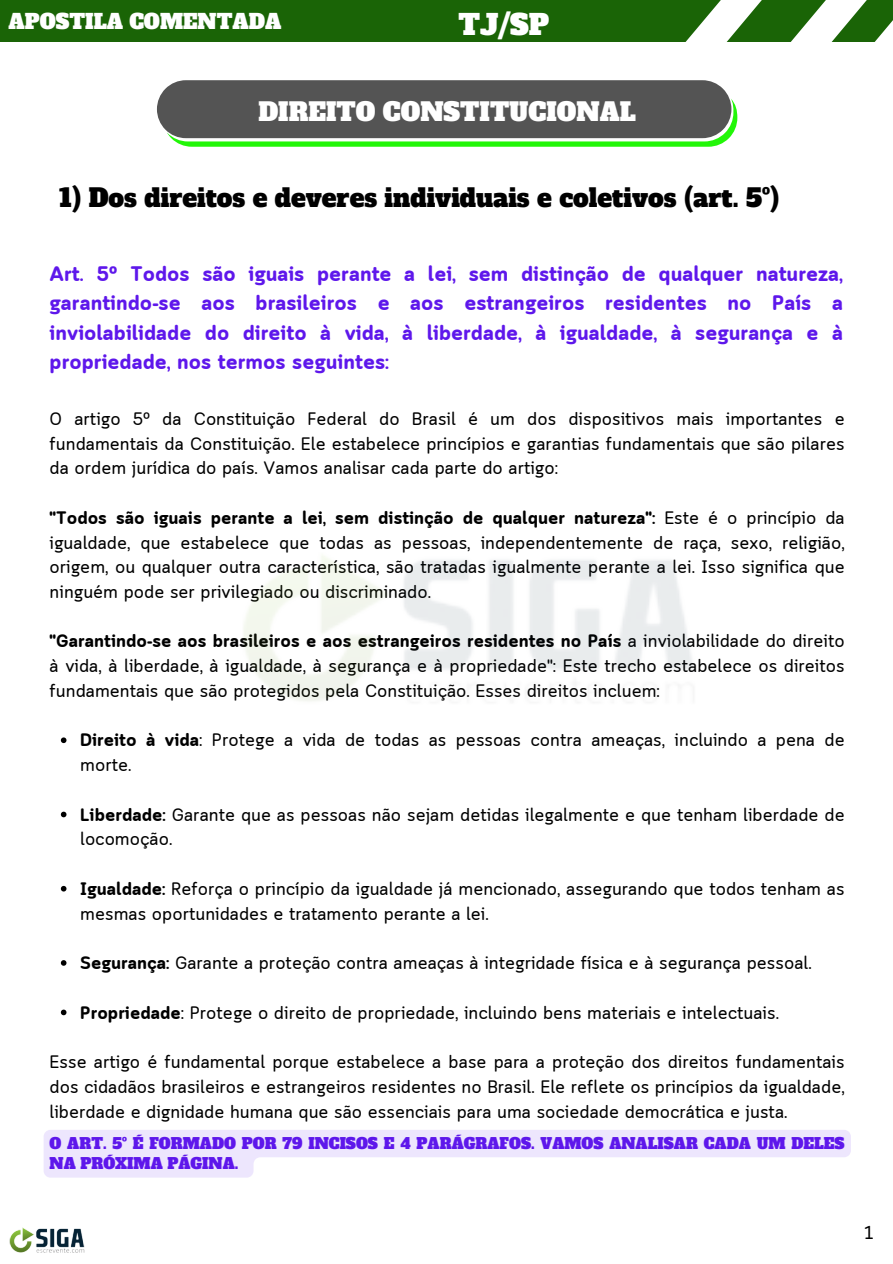
<style>
.page{position:relative;width:893px;height:1264px;background:#fff}
.page>*{position:absolute;margin:0;border:0;box-sizing:border-box;transform-origin:0 0}
.t1{font:27.75px "Alfa Slab One";color:#fff}
.t2{font:24.75px "Alfa Slab One";color:#000}
.t3{font:24.75px "Alfa Slab One";color:#fff}
.t4{font:700 21px/29.2px "Cloud Soft";color:#5e17eb;text-align:justify}
.t5{font:20.25px "Alfa Slab One";color:#fff}
.t6{font:18.75px "Cloud Soft";color:#000}
.t7{font:18px/24.8px "Cloud Soft";color:#000;text-align:justify}
.t8{font:15px/20.4px "Alfa Slab One";color:#5e17eb}
.s1{font-weight:700}
</style>
<div class="page">
<svg style="left:0;top:0;width:892px;height:42px;background:#2f721d"></svg>
<svg style="left:157px;top:80px;width:580px;height:66px;background:#5d6c5c"></svg>
<svg style="left:61px;top:737px;width:5px;height:6px"></svg>
<svg style="left:61px;top:811px;width:5px;height:6px"></svg>
<svg style="left:61px;top:885px;width:5px;height:6px"></svg>
<svg style="left:61px;top:960px;width:5px;height:5px"></svg>
<svg style="left:61px;top:1009px;width:5px;height:6px"></svg>
<svg style="left:44px;top:1130px;width:806px;height:47px"></svg>
<img style="left:9px;top:1227px;width:76px;height:26px">
<p class="t5" style="left:9px;top:8px;width:274px">APOSTILA COMENTADA</p>
<p class="t1" style="left:458px;top:6px;width:92px">TJ/SP</p>
<p class="t3" style="left:258px;top:96px;width:379px">DIREITO CONSTITUCIONAL</p>
<p class="t2" style="left:59px;top:181px;width:721px">1) Dos direitos e deveres individuais e coletivos (art. 5º)</p>
<p class="t4" style="left:50px;top:261px;width:794px">Art. 5º Todos são iguais perante a lei, sem distinção de qualquer natureza, garantindo-se aos brasileiros e aos estrangeiros residentes no País a inviolabilidade do direito à vida, à liberdade, à igualdade, à segurança e à propriedade, nos termos seguintes:</p>
<p class="t7" style="left:50px;top:408px;width:796px">O artigo 5º da Constituição Federal do Brasil é um dos dispositivos mais importantes e fundamentais da Constituição. Ele estabelece princípios e garantias fundamentais que são pilares da ordem jurídica do país. Vamos analisar cada parte do artigo:</p>
<p class="t7" style="left:50px;top:507px;width:796px"><span class="s1">"Todos são iguais perante a lei, sem distinção de qualquer natureza":</span> Este é o princípio da igualdade, que estabelece que todas as pessoas, independentemente de raça, sexo, religião, origem, ou qualquer outra característica, são tratadas igualmente perante a lei. Isso significa que ninguém pode ser privilegiado ou discriminado.</p>
<p class="t7" style="left:50px;top:630px;width:796px"><span class="s1">"Garantindo-se aos brasileiros e aos estrangeiros residentes no País</span> a inviolabilidade do direito à vida, à liberdade, à igualdade, à segurança e à propriedade": Este trecho estabelece os direitos fundamentais que são protegidos pela Constituição. Esses direitos incluem:</p>
<p class="t7" style="left:80px;top:729px;width:766px"><span class="s1">Direito à vida</span>: Protege a vida de todas as pessoas contra ameaças, incluindo a pena de morte.</p>
<p class="t7" style="left:80px;top:803px;width:766px"><span class="s1">Liberdade:</span> Garante que as pessoas não sejam detidas ilegalmente e que tenham liberdade de locomoção.</p>
<p class="t7" style="left:80px;top:878px;width:766px"><span class="s1">Igualdade:</span> Reforça o princípio da igualdade já mencionado, assegurando que todos tenham as mesmas oportunidades e tratamento perante a lei.</p>
<p class="t7" style="left:80px;top:952px;width:733px"><span class="s1">Segurança:</span> Garante a proteção contra ameaças à integridade física e à segurança pessoal.</p>
<p class="t7" style="left:80px;top:1001px;width:700px"><span class="s1">Propriedade</span>: Protege o direito de propriedade, incluindo bens materiais e intelectuais.</p>
<p class="t7" style="left:50px;top:1051px;width:796px">Esse artigo é fundamental porque estabelece a base para a proteção dos direitos fundamentais dos cidadãos brasileiros e estrangeiros residentes no Brasil. Ele reflete os princípios da igualdade, liberdade e dignidade humana que são essenciais para uma sociedade democrática e justa.</p>
<p class="t8" style="left:50px;top:1133px;width:796px">O ART. 5º É FORMADO POR 79 INCISOS E 4 PARÁGRAFOS. VAMOS ANALISAR CADA UM DELES<br>NA PRÓXIMA PÁGINA.</p>
<p class="t6" style="left:863px;top:1221px;width:12px">1</p>
</div>
